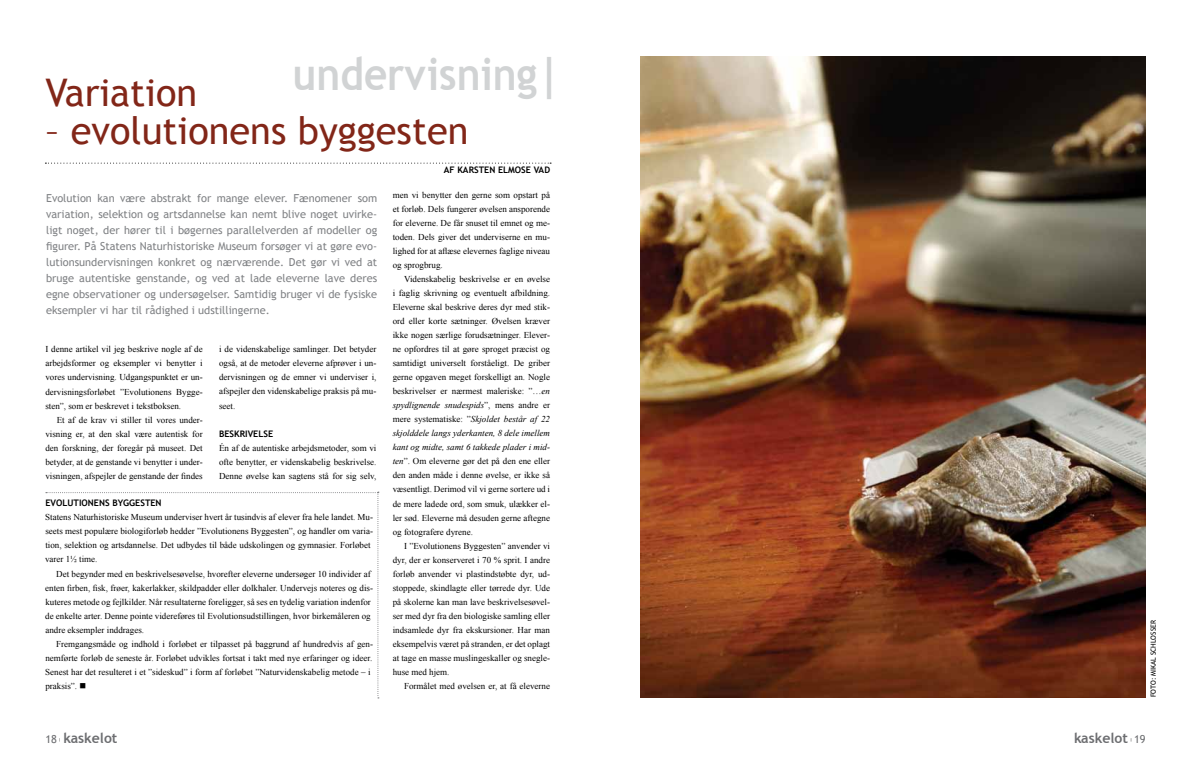
<style>
.page{position:relative;width:1191px;height:766px;background:#fff}
.page>*{position:absolute;margin:0;border:0;box-sizing:border-box;transform-origin:0 0}
.t1{font:700 45px "Trebuchet MS";color:#d1d3d4;scale:.9 1}
.t2{font:38px "Trebuchet MS";color:#822618}
.t3{font:700 14px "Trebuchet MS";color:#6d6e71}
.t4{font:11px/16px "Trebuchet MS";color:#808285;text-align:justify}
.t5{font:11px "Trebuchet MS";color:#6d6e71}
.t6{font:9px/14px "Times New Roman";color:#000;text-align:justify}
.t7{font:700 9px "Trebuchet MS";color:#000}
.t8{font:7px "Trebuchet MS";color:#000}
.t9{font:4.1px "Trebuchet MS";color:#000}
.s1{font-style:italic}
</style>
<div class="page">
<svg style="left:45px;top:162px;width:506px;height:1px"></svg>
<img style="left:641px;top:57px;width:504px;height:640px">
<svg style="left:46px;top:491px;width:333px;height:207px"></svg>
<h1 class="t1" style="left:293px;top:46px;width:299px">UNDERVISNING|</h1>
<h2 class="t2" style="left:45px;top:70px;width:153px">Variation</h2>
<h2 class="t2" style="left:45px;top:108px;width:425px">– evolutionens byggesten</h2>
<p class="t4" style="left:46px;top:190px;width:332px">Evolution kan være abstrakt for mange elever. Fænomener som variation, selektion og artsdannelse kan nemt blive noget uvirke&shy;ligt noget, der hører til i bøgernes parallelverden af modeller og figurer. På Statens Naturhistoriske Museum forsøger vi at gøre evo&shy;lutionsundervisningen konkret og nærværende. Det gør vi ved at bruge autentiske genstande, og ved at lade eleverne lave deres egne observationer og undersøgelser. Samtidig bruger vi de fysiske eksempler vi har til rådighed i udstillingerne.</p>
<p class="t6" style="left:45px;top:342px;width:159px">I denne artikel vil jeg beskrive nogle af de arbejdsformer og eksempler vi benytter i vores undervisning. Udgangspunktet er un&shy;dervisningsforløbet ”Evolutionens Bygge&shy;sten”, som er beskrevet i tekstboksen.</p>
<p class="t6" style="left:45px;top:412px;width:159px;text-indent:11px">Et af de krav vi stiller til vores under&shy;visning er, at den skal være autentisk for den forskning, der foregår på museet. Det betyder, at de genstande vi benytter i under&shy;visningen, afspejler de genstande der findes</p>
<p class="t6" style="left:219px;top:342px;width:159px">i de videnskabelige samlinger. Det betyder også, at de metoder eleverne afprøver i un&shy;dervisningen og de emner vi underviser i, afspejler den videnskabelige praksis på mu&shy;seet.</p>
<p class="t7" style="left:219px;top:427px;width:56px">BESKRIVELSE</p>
<p class="t6" style="left:219px;top:440px;width:159px">Én af de autentiske arbejdsmetoder, som vi ofte benytter, er videnskabelig beskrivelse.<br>Denne øvelse kan sagtens stå for sig selv,</p>
<p class="t7" style="left:45px;top:497px;width:7px">EVOL</p>
<p class="t7" style="left:67px;top:497px;width:13px">UTIONENS</p>
<p class="t7" style="left:112px;top:497px;width:29px">BYGGESTEN</p>
<p class="t6" style="left:45px;top:510px;width:329px;text-align:left">Statens Naturhistoriske Museum underviser hvert år tusindvis af elever fra hele landet. Mu&shy;seets mest populære biologiforløb hedder ”Evolutionens Byggesten”, og handler om varia&shy;tion, selektion og artsdannelse. Det udbydes til både udskolingen og gymnasier. Forløbet varer 1½ time.</p>
<p class="t6" style="left:45px;top:566px;width:329px;text-align:left;text-indent:11px">Det begynder med en beskrivelsesøvelse, hvorefter eleverne undersøger 10 individer af enten firben, fisk, frøer, kakerlakker, skildpadder eller dolkhaler. Undervejs noteres og dis&shy;kuteres metode og fejlkilder. Når resultaterne foreligger, så ses en tydelig variation indenfor de enkelte arter. Denne pointe videreføres til Evolutionsudstillingen, hvor birkemåleren og andre eksempler inddrages.</p>
<p class="t6" style="left:45px;top:636px;width:329px;text-align:left;text-indent:11px">Fremgangsmåde og indhold i forløbet er tilpasset på baggrund af hundredvis af gen&shy;nemførte forløb de seneste år. Forløbet udvikles fortsat i takt med nye erfaringer og ideer.<br>Senest har det resulteret i et ”sideskud” i form af forløbet ”Naturvidenskabelig metode – i praksis”. ■</p>
<p class="t7" style="left:444px;top:164px;width:108px">AF KARSTEN ELMOSE VAD</p>
<p class="t6" style="left:393px;top:188px;width:159px">men vi benytter den gerne som opstart på et forløb. Dels fungerer øvelsen ansporende for eleverne. De får snuset til emnet og me&shy;toden. Dels giver det underviserne en mu&shy;lighed for at aflæse elevernes faglige niveau og sprogbrug.</p>
<p class="t6" style="left:393px;top:272px;width:159px;text-indent:11px">Videnskabelig beskrivelse er en øvelse i faglig skrivning og eventuelt afbildning.<br>Eleverne skal beskrive deres dyr med stik&shy;ord eller korte sætninger. Øvelsen kræver ikke nogen særlige forudsætninger. Elever&shy;ne opfordres til at gøre sproget præcist og samtidigt universelt forståeligt. De griber gerne opgaven meget forskelligt an. Nogle beskrivelser er nærmest maleriske: ”…<span class="s1">en spydlignende snudespids</span>”, mens andre er mere systematiske: ”<span class="s1">Skjoldet består af 22 skjolddele langs yderkanten, 8 dele imellem kant og midte, samt 6 takkede plader i mid&shy;ten</span>”. Om eleverne gør det på den ene eller den anden måde i denne øvelse, er ikke så væsentligt. Derimod vil vi gerne sortere ud i de mere ladede ord, som smuk, ulækker el&shy;ler sød. Eleverne må desuden gerne aftegne og fotografere dyrene.</p>
<p class="t6" style="left:393px;top:538px;width:159px;text-indent:11px">I ”Evolutionens Byggesten” anvender vi dyr, der er konserveret i 70 % sprit. I andre forløb anvender vi plastindstøbte dyr, ud&shy;stoppede, skindlagte eller tørrede dyr. Ude på skolerne kan man lave beskrivelsesøvel&shy;ser med dyr fra den biologiske samling eller indsamlede dyr fra ekskursioner. Har man eksempelvis været på stranden, er det oplagt at tage en masse muslingeskaller og snegle&shy;huse med hjem.</p>
<p class="t6" style="left:404px;top:678px;width:147px">Formålet med øvelsen er, at få eleverne</p>
<p class="t8" style="left:1149px;top:697px;width:78px;rotate:-90deg">Foto: Mikal Schlosser</p>
<p class="t5" style="left:45px;top:732px;width:13px">18</p>
<p class="t9" style="left:59px;top:736px;width:4px">|</p>
<h3 class="t3" style="left:63px;top:729px;width:56px">KASKELOT</h3>
<h3 class="t3" style="left:1074px;top:729px;width:56px">KASKELOT</h3>
<p class="t9" style="left:1130px;top:736px;width:4px">|</p>
<p class="t5" style="left:1134px;top:732px;width:13px">19</p>
</div>
